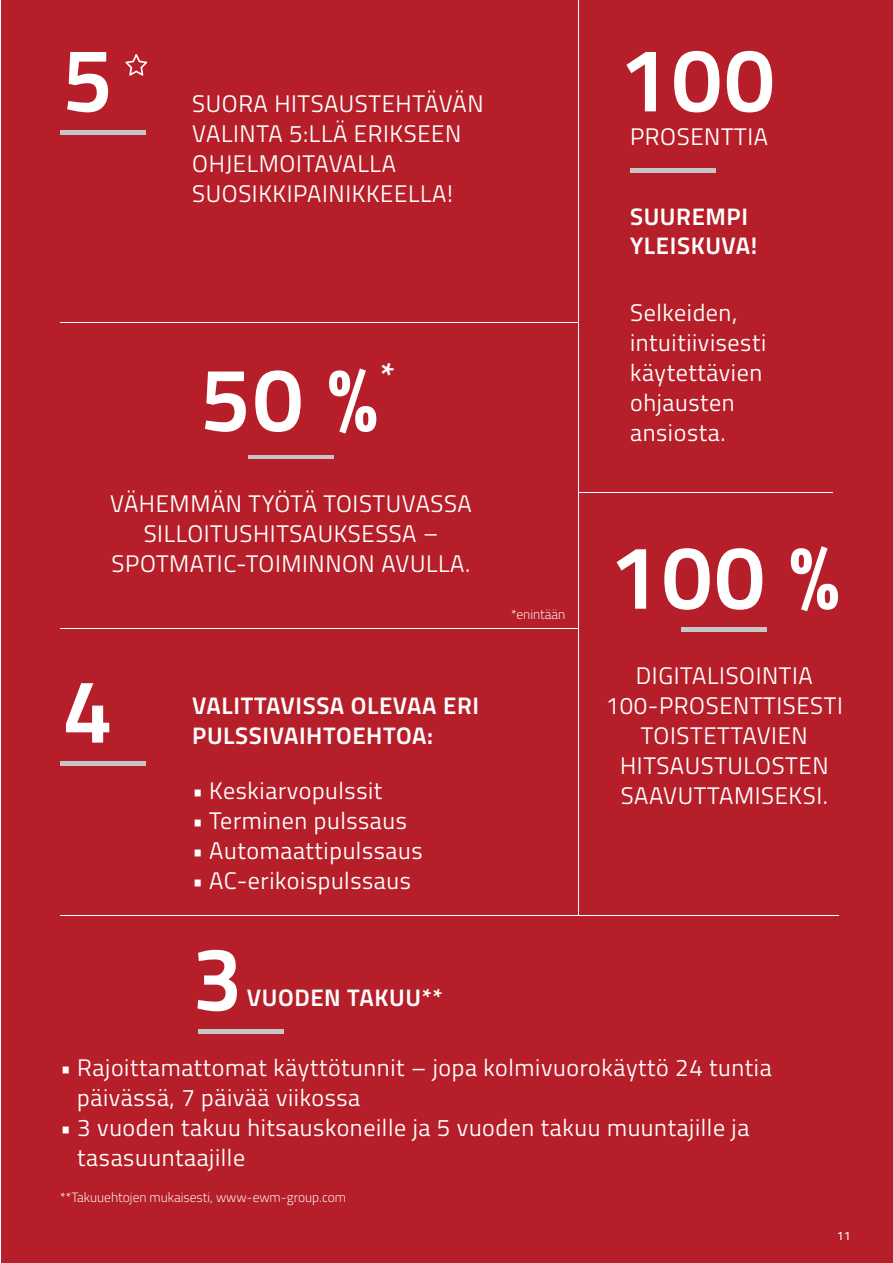
<style>
.page{position:relative;width:893px;height:1263px;background:#fff}
.page>*{position:absolute;margin:0;border:0;box-sizing:border-box;transform-origin:0 0}
.t1{font:700 90px "Titillium Text";letter-spacing:.025em;color:#fff}
.t2{font:700 34.95px "Titillium Text";color:#fff}
.t3{font:24px/30px "Titillium Text";letter-spacing:.025em;color:#fff}
.t4{font:700 24px/28.8px "Titillium Text";letter-spacing:.025em;color:#fff}
.t5{font:300 13.5px "Titillium Text";color:#fff}
.t6{font:300 12px "Titillium Text";color:#fff}
</style>
<div class="page">
<div style="left:1px;top:0;width:892px;height:1263px;background:#b61f29"></div>
<hr style="left:60px;top:131px;width:85px;height:4px;background:#c6c6c6">
<hr style="left:60px;top:761px;width:85px;height:4px;background:#c6c6c6">
<div style="left:199px;top:1029px;width:85px;height:5px;background:#c6c6c6"></div>
<hr style="left:248px;top:456px;width:85px;height:3px;background:#c6c6c6">
<hr style="left:60px;top:915px;width:779px;height:1px;background:#fff">
<hr style="left:60px;top:628px;width:519px;height:1px;background:#fff">
<hr style="left:60px;top:322px;width:519px;height:1px;background:#fff">
<hr style="left:578px;top:0;width:1px;height:915px;background:#fff">
<hr style="left:579px;top:492px;width:253px;height:1px;background:#fff">
<hr style="left:630px;top:169px;width:85px;height:4px;background:#c6c6c6">
<hr style="left:682px;top:628px;width:85px;height:4px;background:#c6c6c6">
<svg style="left:125px;top:54px;width:22px;height:22px"></svg>
<h1 class="t1" style="left:62px;top:12px;width:52px">5</h1>
<p class="t3" style="left:192px;top:88px;width:293px">SUORA HITSAUSTEHTÄVÄN<br>VALINTA 5:LLÄ ERIKSEEN<br>OHJELMOITAVALLA<br>SUOSIKKIPAINIKKEELLA!</p>
<h1 class="t1" style="left:200px;top:331px;width:179px">50 %</h1>
<h2 class="t2" style="left:380px;top:350px;width:16px">*</h2>
<p class="t3" style="left:110px;top:487px;width:363px;text-align:center">VÄHEMMÄN TYÖTÄ TOISTUVASSA<br>SILLOITUSHITSAUKSESSA –<br>SPOTMATIC‑TOIMINNON AVULLA.</p>
<h1 class="t1" style="left:62px;top:643px;width:52px">4</h1>
<p class="t4" style="left:192px;top:690px;width:288px">VALITTAVISSA OLEVAA ERI</p>
<p class="t4" style="left:192px;top:720px;width:242px">PULSSIVAIHTOEHTOA:</p>
<p class="t3" style="left:192px;top:774px;width:192px">• Keskiarvopulssit</p>
<p class="t3" style="left:192px;top:804px;width:216px">• Terminen pulssaus</p>
<p class="t3" style="left:192px;top:834px;width:232px">• Automaattipulssaus</p>
<p class="t3" style="left:192px;top:864px;width:220px">• AC‑erikoispulssaus</p>
<h1 class="t1" style="left:192px;top:911px;width:52px">3</h1>
<p class="t4" style="left:247px;top:982px;width:197px">VUODEN TAKUU**</p>
<p class="t5" style="left:511px;top:604px;width:56px">*enintään</p>
<h1 class="t1" style="left:619px;top:12px;width:157px">100</h1>
<p class="t3" style="left:630px;top:121px;width:140px">PROSENTTIA</p>
<p class="t4" style="left:630px;top:201px;width:129px">SUUREMPI<br>YLEISKUVA!</p>
<p class="t3" style="left:630px;top:296px;width:138px">Selkeiden, intuitiivisesti käytettävien ohjausten ansiosta.</p>
<h1 class="t1" style="left:609px;top:509px;width:232px">100 %</h1>
<p class="t3" style="left:606px;top:659px;width:239px;text-align:center">DIGITALISOINTIA<br>100‑PROSENTTISESTI<br>TOISTETTAVIEN<br>HITSAUSTULOSTEN<br>SAAVUTTAMISEKSI.</p>
<p class="t3" style="left:77px;top:1051px;width:696px;text-indent:-17px">• Rajoittamattomat käyttötunnit – jopa kolmivuorokäyttö 24 tuntia päivässä, 7 päivää viikossa</p>
<p class="t3" style="left:77px;top:1111px;width:674px;text-indent:-17px">• 3 vuoden takuu hitsauskoneille ja 5 vuoden takuu muuntajille ja tasasuuntaajille</p>
<p class="t5" style="left:60px;top:1187px;width:287px">**Takuuehtojen mukaisesti, www-ewm-group.com</p>
<p class="t6" style="left:837px;top:1227px;width:15px">11</p>
</div>
